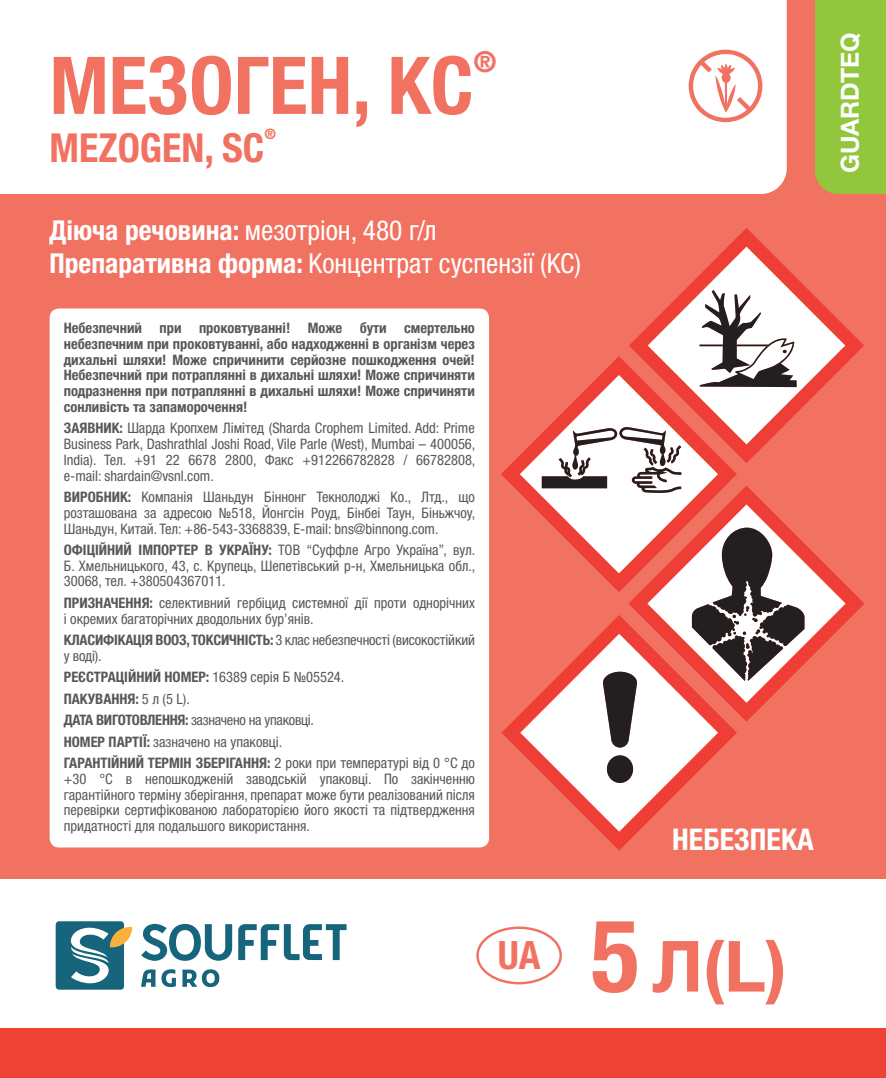
<style>
.page{position:relative;width:886px;height:1078px;background:#fff}
.page>*{position:absolute;margin:0;border:0;box-sizing:border-box;transform-origin:0 0}
.t1{font:700 condensed 80px "Helvetica Neue LTW1 G";color:#f27262}
.t2{font:700 70.75px "Helvetica Neue LTW1 G";color:#f27262}
.t3{font:700 condensed 40px "Helvetica Neue LTW1 G";color:#f27262}
.t4{font:700 condensed 39px "Helvetica Neue LTW1 G";color:#f27262}
.t5{font:700 condensed 30px "Helvetica Neue LTW1 G";color:#fff}
.t6{font:700 condensed 29px "Helvetica Neue LTW1 G";color:#f27262}
.t7{font:condensed 27.5px/33px "Helvetica Neue LTW1 G";color:#fff}
.t8{font:700 25px "Helvetica Neue LTW1 G";color:#fff}
.t9{font:condensed 14.5px/15.8px "Helvetica Neue LTW1 G";color:#57585a;text-align:justify}
.t10{font:700 condensed 14.5px/15.8px "Helvetica Neue LTW1 G";color:#57585a;text-align:justify}
.t11{font:700 condensed 14.5px "Helvetica Neue LTW1 G";color:#f27262}
.s1{font-weight:700}
.s2{font-stretch:condensed;font-size:101px}
</style>
<div class="page">
<div style="left:0;top:0;width:886px;height:1077px;background:#f27262"></div>
<div style="left:0;top:0;width:787px;height:194px;background:#fff"></div>
<div style="left:815px;top:0;width:71px;height:194px;background:#92c73d"></div>
<div style="left:0;top:879px;width:886px;height:198px;background:#fff"></div>
<div style="left:0;top:1028px;width:886px;height:49px;background:#ee4235"></div>
<svg style="left:689px;top:50px;width:73px;height:72px"></svg>
<div style="left:50px;top:308px;width:439px;height:539px;background:#fff;border-radius:9px"></div>
<div style="left:476px;top:926px;width:86px;height:58px;border:2px solid #f27262;border-radius:50%"></div>
<svg style="left:238px;top:924px;width:109px;height:35px"></svg>
<svg style="left:141px;top:923px;width:91px;height:37px"></svg>
<div style="left:56px;top:921px;width:68px;height:68px;background:#17657c;border-radius:3px"></div>
<svg style="left:71px;top:926px;width:61px;height:57px"></svg>
<svg style="left:141px;top:969px;width:35px;height:17px"></svg>
<svg style="left:182px;top:969px;width:37px;height:17px"></svg>
<svg style="left:501px;top:615px;width:236px;height:235px"></svg>
<svg style="left:501px;top:356px;width:236px;height:236px"></svg>
<svg style="left:628px;top:485px;width:236px;height:236px"></svg>
<svg style="left:692px;top:527px;width:112px;height:153px;background:#9c8382"></svg>
<svg style="left:629px;top:228px;width:235px;height:235px"></svg>
<hr style="left:699px;top:344px;width:24px;height:2px;background:#231f20">
<svg style="left:700px;top:290px;width:97px;height:97px;background:#bbb7b7"></svg>
<h1 class="t1" style="left:50px;top:37px;width:425px">МЕЗОГЕН, КC</h1>
<h3 class="t6" style="left:473px;top:45px;width:25px">®</h3>
<h3 class="t3" style="left:50px;top:124px;width:216px">MEZOGEN, SC</h3>
<p class="t11" style="left:264px;top:125px;width:13px">®</p>
<h3 class="t7" style="left:50px;top:213px;width:533px"><span class="s1">Діюча речовина:</span> мезотріон, 480 г/л<br><span class="s1">Препаративна форма:</span> Концентрат суспензії (КС)</h3>
<p class="t10" style="left:64px;top:320px;width:413px">Небезпечний при проковтуванні! Може бути смертельно небезпечним при проковтуванні, або надходженні в організм через дихальні шляхи! Може спричинити серйозне пошкодження очей!<br>Небезпечний при потраплянні в дихальні шляхи! Може спричиняти подразнення при потраплянні в дихальні шляхи! Може спричиняти сонливість та запаморочення!</p>
<p class="t9" style="left:64px;top:420px;width:413px"><span class="s1">Заявник:</span> Шарда Кропхем Лімітед (Sharda Crophem Limited. Add: Prime Business Park, Dashrathlal Joshi Road, Vile Parle (West), Mumbai – 400056, India). Тел. +91 22 6678 2800, Факс +912266782828 / 66782808, e-mail: shardain@vsnl.com.</p>
<p class="t9" style="left:64px;top:489px;width:413px"><span class="s1">ВИРОБНИК:</span> Компанія Шаньдун Біннонг Текнолоджі Ко., Лтд., що розташована за адресою №518, Йонгсін Роуд, Бінбеі Таун, Біньжчоу, Шаньдун, Китай. Тел: +86-543-3368839, E-mail: bns@binnong.com.</p>
<p class="t9" style="left:64px;top:542px;width:413px"><span class="s1">ОФІЦІЙНИЙ ІМПОРТЕР В УКРАЇНУ:</span> ТОВ “Суффле Агро Україна”, вул.<br>Б. Хмельницького, 43, с. Крупець, Шепетівський р-н, Хмельницька обл., 30068, тел. +380504367011.</p>
<p class="t9" style="left:64px;top:595px;width:413px"><span class="s1">ПРИЗНАЧЕННЯ:</span> селективний гербіцид системної дії проти однорічних і окремих багаторічних дводольних бур’янів.</p>
<p class="t9" style="left:64px;top:632px;width:413px"><span class="s1">КЛАСИФІКАЦІЯ ВООЗ, ТОКСИЧНІСТЬ:</span> 3 клас небезпечності (високостійкий у воді).</p>
<p class="t9" style="left:64px;top:666px;width:413px;line-height:21.5px;text-align:left"><span class="s1">РЕЄСТРАЦІЙНИЙ НОМЕР:</span> 16389 серія Б №05524.<br><span class="s1">ПАКУВАННЯ:</span> 5 л (5 L).<br><span class="s1">ДАТА ВИГОТОВЛЕННЯ:</span> зазначено на упаковці.<br><span class="s1">НОМЕР ПАРТІЇ:</span> зазначено на упаковці.<br><span class="s1">ГАРАНТІЙНИЙ ТЕРМІН ЗБЕРІГАННЯ:</span> 2 роки при температурі від 0 °С до</p>
<p class="t9" style="left:64px;top:770px;width:413px">+30 °С в непошкодженій заводській упаковці. По закінченню гарантійного терміну зберігання, препарат може бути реалізований після перевірки сертифікованою лабораторією його якості та підтвердження придатності для подальшого використання.</p>
<h3 class="t8" style="left:834px;top:173px;width:142px;rotate:-90deg">GUARDTEQ</h3>
<h3 class="t5" style="left:672px;top:821px;width:33px">Небезпек</h3>
<h3 class="t5" style="left:797px;top:821px;width:16px">а</h3>
<h3 class="t4" style="left:498px;top:932px;width:44px">UA</h3>
<h2 class="t2" style="left:591px;top:922px;width:197px"><span class="s2">5</span> Л(L)</h2>
</div>
